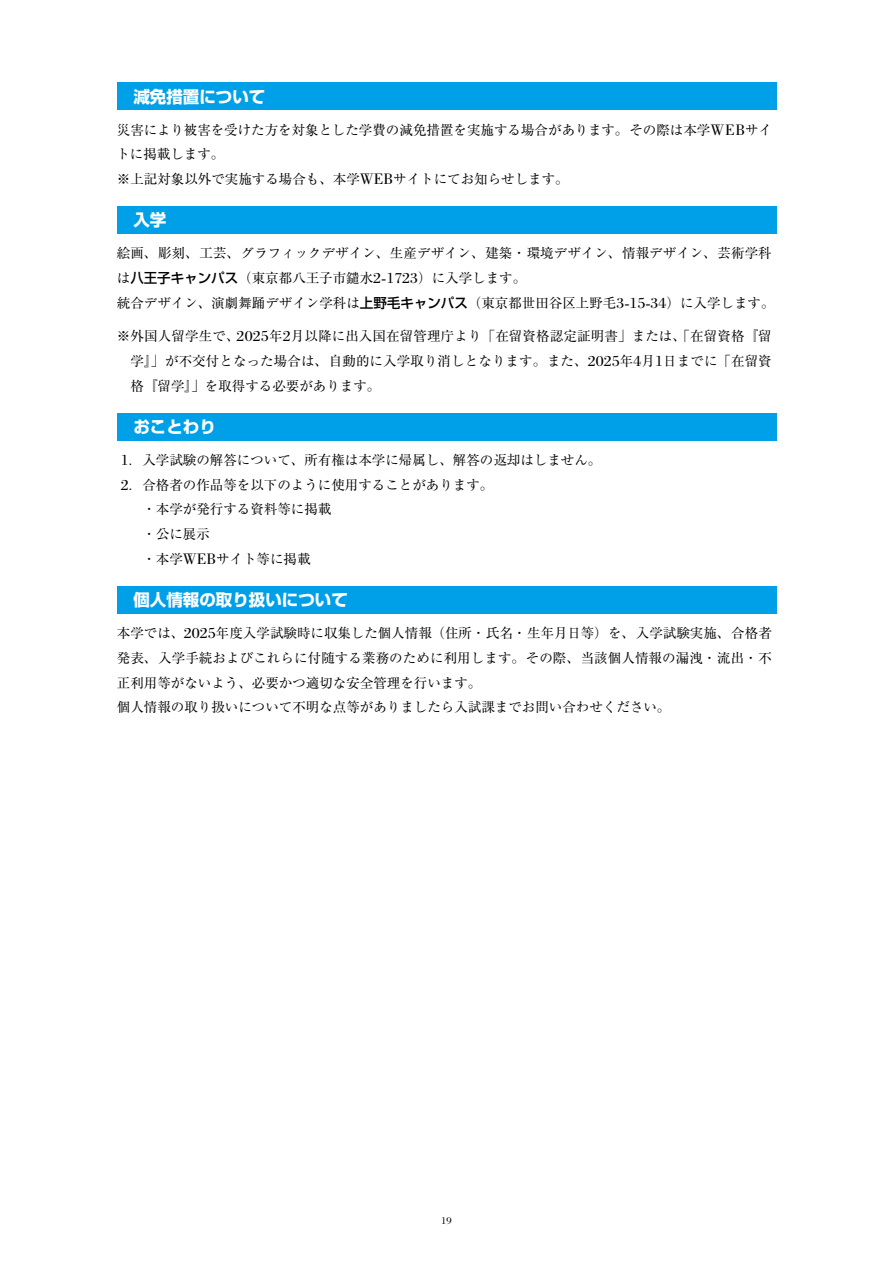
<style>
.page{position:relative;width:893px;height:1263px;background:#fff}
.page>*{position:absolute;margin:0;border:0;box-sizing:border-box;transform-origin:0 0}
.t1{font:700 16.5px "Shin Go Pro";color:#fff}
.t2{font:13.5px/24.8px "Ryumin Pro";color:#000}
.t3{font:10.5px "Bodoni BT";color:#000}
.s1{font-family:"Bodoni BT";font-size:15.9px}
.s2{font-family:"Shin Go Pro";font-weight:500}
</style>
<div class="page">
<div style="left:117px;top:83px;width:659px;height:27px;background:#00a0e9"></div>
<div style="left:117px;top:207px;width:659px;height:27px;background:#00a0e9"></div>
<div style="left:117px;top:413px;width:659px;height:27px;background:#00a0e9"></div>
<div style="left:117px;top:586px;width:659px;height:27px;background:#00a0e9"></div>
<p class="t1" style="left:117px;top:83px;width:150px">　減免措置について</p>
<p class="t2" style="left:117px;top:116px;width:657px">災害により被害を受けた方を対象とした学費の減免措置を実施する場合があります。その際は本学<span class="s1">WEB</span>サイトに掲載します。<br>※上記対象以外で実施する場合も、本学<span class="s1">WEB</span>サイトにてお知らせします。</p>
<p class="t1" style="left:117px;top:207px;width:51px">　入学</p>
<p class="t2" style="left:117px;top:240px;width:659px">絵画、彫刻、工芸、グラフィックデザイン、生産デザイン、建築・環境デザイン、情報デザイン、芸術学科は<span class="s2">八王子キャンパス</span>（東京都八王子市鑓水<span class="s1">2-1723</span>）に入学します。<br>統合デザイン、演劇舞踊デザイン学科は<span class="s2">上野毛キャンパス</span>（東京都世田谷区上野毛<span class="s1">3-15-34</span>）に入学します。</p>
<p class="t2" style="left:131px;top:323px;width:643px;text-align:justify;text-indent:-14px">※外国人留学生で、<span class="s1">2025</span>年<span class="s1">2</span>月以降に出入国在留管理庁より「在留資格認定証明書」または、「在留資格『留学』」が不交付となった場合は、自動的に入学取り消しとなります。また、<span class="s1">2025</span>年<span class="s1">4</span>月<span class="s1">1</span>日までに「在留資格『留学』」を取得する必要があります。</p>
<p class="t1" style="left:117px;top:413px;width:100px">　おことわり</p>
<p class="t2" style="left:121px;top:446px;width:482px"><span class="s1">1</span>．入学試験の解答について、所有権は本学に帰属し、解答の返却はしません。</p>
<p class="t2" style="left:121px;top:471px;width:374px"><span class="s1">2</span>．合格者の作品等を以下のように使用することがあります。</p>
<p class="t2" style="left:142px;top:496px;width:190px">・本学が発行する資料等に掲載</p>
<p class="t2" style="left:142px;top:521px;width:69px">・公に展示</p>
<p class="t2" style="left:142px;top:545px;width:170px">・本学<span class="s1">WEB</span>サイト等に掲載</p>
<p class="t1" style="left:117px;top:587px;width:232px">　個人情報の取り扱いについて</p>
<p class="t2" style="left:117px;top:620px;width:656px">本学では、<span class="s1">2025</span>年度入学試験時に収集した個人情報（住所・氏名・生年月日等）を、入学試験実施、合格者発表、入学手続およびこれらに付随する業務のために利用します。その際、当該個人情報の漏洩・流出・不正利用等がないよう、必要かつ適切な安全管理を行います。<br>個人情報の取り扱いについて不明な点等がありましたら入試課までお問い合わせください。</p>
<p class="t3" style="left:441px;top:1214px;width:12px">19</p>
</div>
